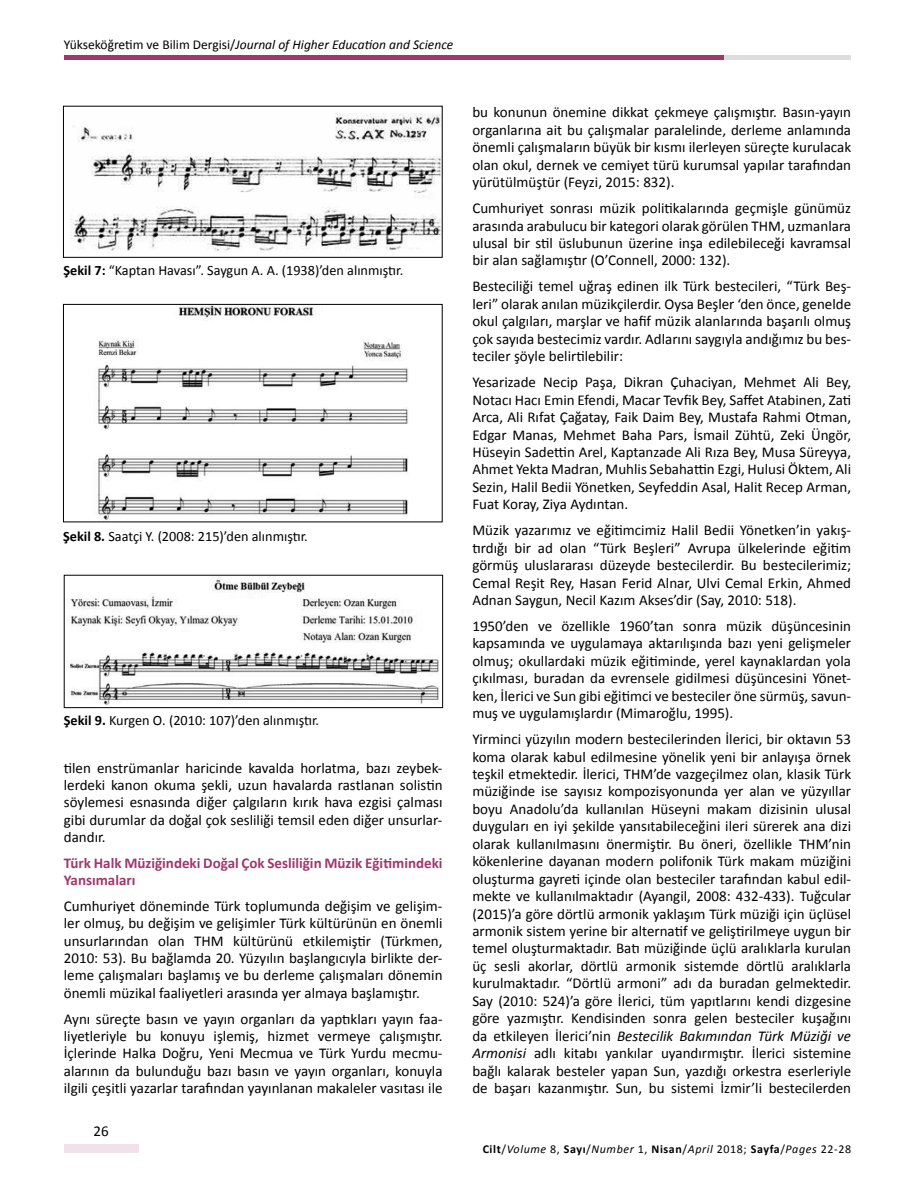
<style>
.page{position:relative;width:915px;height:1191px;background:#fff}
.page>*{position:absolute;margin:0;border:0;box-sizing:border-box;transform-origin:0 0}
.t1{font:15px/17.4px "Calibri";color:#000;text-align:justify}
.t2{font:700 15px/17.4px "Calibri";color:#a0386c}
.t3{font:14.25px "Calibri";color:#000}
.t4{font:italic 13.5px "Calibri";color:#000}
.t5{font:italic 12px "Calibri";letter-spacing:.05em;color:#000}
.s1{font-style:normal}
.s2{font-weight:700}
.s3{font-style:italic}
.s4{font-weight:700;font-style:normal}
</style>
<div class="page">
<div style="left:64px;top:1144px;width:74px;height:8px;background:#f1e2ea"></div>
<div style="left:719px;top:55px;width:131px;height:5px;background:#dcddde"></div>
<div style="left:64px;top:55px;width:659px;height:5px;background:#a0386c"></div>
<img style="left:70px;top:113px;width:370px;height:139px">
<div style="left:63px;top:106px;width:379px;height:152px;border:1px solid #000"></div>
<img style="left:97px;top:306px;width:312px;height:214px">
<div style="left:63px;top:304px;width:379px;height:218px;border:1px solid #000"></div>
<img style="left:70px;top:577px;width:369px;height:129px">
<div style="left:64px;top:575px;width:379px;height:133px;border:1px solid #000"></div>
<p class="t4" style="left:64px;top:36px;width:391px"><span class="s1">Yükseköğretim ve Bilim Dergisi/</span>Journal of Higher Education and Science</p>
<p class="t3" style="left:63px;top:261px;width:341px"><span class="s2">Şekil 7:</span> “Kaptan Havası”. Saygun A. A. (1938)’den alınmıştır.</p>
<p class="t3" style="left:63px;top:527px;width:246px"><span class="s2">Şekil 8.</span> Saatçi Y. (2008: 215)’den alınmıştır.</p>
<p class="t3" style="left:64px;top:711px;width:257px"><span class="s2">Şekil 9.</span> Kurgen O. (2010: 107)’den alınmıştır.</p>
<p class="t1" style="left:64px;top:759px;width:380px">tilen enstrümanlar haricinde kavalda horlatma, bazı zeybek&shy;lerdeki kanon okuma şekli, uzun havalarda rastlanan solistin söylemesi esnasında diğer çalgıların kırık hava ezgisi çalması gibi durumlar da doğal çok sesliliği temsil eden diğer unsurlar&shy;dandır.</p>
<p class="t2" style="left:64px;top:854px;width:380px">Türk Halk Müziğindeki Doğal Çok Sesliliğin Müzik Eğitimindeki<br>Yansımaları</p>
<p class="t1" style="left:64px;top:897px;width:380px">Cumhuriyet döneminde Türk toplumunda değişim ve gelişim&shy;ler olmuş, bu değişim ve gelişimler Türk kültürünün en önemli unsurlarından olan THM kültürünü etkilemiştir (Türkmen, 2010: 53). Bu bağlamda 20. Yüzyılın başlangıcıyla birlikte der&shy;leme çalışmaları başlamış ve bu derleme çalışmaları dönemin önemli müzikal faaliyetleri arasında yer almaya başlamıştır.</p>
<p class="t1" style="left:64px;top:1010px;width:380px">Aynı süreçte basın ve yayın organları da yaptıkları yayın faa&shy;liyetleriyle bu konuyu işlemiş, hizmet vermeye çalışmıştır.<br>İçlerinde Halka Doğru, Yeni Mecmua ve Türk Yurdu mecmu&shy;alarının da bulunduğu bazı basın ve yayın organları, konuyla ilgili çeşitli yazarlar tarafından yayınlanan makaleler vasıtası ile</p>
<p class="t1" style="left:93px;top:1122px;width:17px">26</p>
<p class="t1" style="left:472px;top:104px;width:380px">bu konunun önemine dikkat çekmeye çalışmıştır. Basın-yayın organlarına ait bu çalışmalar paralelinde, derleme anlamında önemli çalışmaların büyük bir kısmı ilerleyen süreçte kurulacak olan okul, dernek ve cemiyet türü kurumsal yapılar tarafından yürütülmüştür (Feyzi, 2015: 832).</p>
<p class="t1" style="left:472px;top:199px;width:380px">Cumhuriyet sonrası müzik politikalarında geçmişle günümüz arasında arabulucu bir kategori olarak görülen THM, uzmanlara ulusal bir stil üslubunun üzerine inşa edilebileceği kavramsal bir alan sağlamıştır (O’Connell, 2000: 132).</p>
<p class="t1" style="left:472px;top:278px;width:380px">Besteciliği temel uğraş edinen ilk Türk bestecileri, “Türk Beş&shy;leri” olarak anılan müzikçilerdir. Oysa Beşler ‘den önce, genelde okul çalgıları, marşlar ve hafif müzik alanlarında başarılı olmuş çok sayıda bestecimiz vardır. Adlarını saygıyla andığımız bu bes&shy;teciler şöyle belirtilebilir:</p>
<p class="t1" style="left:472px;top:373px;width:380px">Yesarizade Necip Paşa, Dikran Çuhaciyan, Mehmet Ali Bey, Notacı Hacı Emin Efendi, Macar Tevfik Bey, Saffet Atabinen, Zati Arca, Ali Rıfat Çağatay, Faik Daim Bey, Mustafa Rahmi Otman, Edgar Manas, Mehmet Baha Pars, İsmail Zühtü, Zeki Üngör, Hüseyin Sadettin Arel, Kaptanzade Ali Rıza Bey, Musa Süreyya, Ahmet Yekta Madran, Muhlis Sebahattin Ezgi, Hulusi Öktem, Ali Sezin, Halil Bedii Yönetken, Seyfeddin Asal, Halit Recep Arman, Fuat Koray, Ziya Aydıntan.</p>
<p class="t1" style="left:472px;top:521px;width:380px">Müzik yazarımız ve eğitimcimiz Halil Bedii Yönetken’in yakış&shy;tırdığı bir ad olan “Türk Beşleri” Avrupa ülkelerinde eğitim görmüş uluslararası düzeyde bestecilerdir. Bu bestecilerimiz; Cemal Reşit Rey, Hasan Ferid Alnar, Ulvi Cemal Erkin, Ahmed Adnan Saygun, Necil Kazım Akses’dir (Say, 2010: 518).</p>
<p class="t1" style="left:472px;top:617px;width:380px">1950’den ve özellikle 1960’tan sonra müzik düşüncesinin kapsamında ve uygulamaya aktarılışında bazı yeni gelişmeler olmuş; okullardaki müzik eğitiminde, yerel kaynaklardan yola çıkılması, buradan da evrensele gidilmesi düşüncesini Yönet&shy;ken, İlerici ve Sun gibi eğitimci ve besteciler öne sürmüş, savun&shy;muş ve uygulamışlardır (Mimaroğlu, 1995).</p>
<p class="t1" style="left:472px;top:730px;width:380px">Yirminci yüzyılın modern bestecilerinden İlerici, bir oktavın 53 koma olarak kabul edilmesine yönelik yeni bir anlayışa örnek teşkil etmektedir. İlerici, THM’de vazgeçilmez olan, klasik Türk müziğinde ise sayısız kompozisyonunda yer alan ve yüzyıllar boyu Anadolu’da kullanılan Hüseyni makam dizisinin ulusal duyguları en iyi şekilde yansıtabileceğini ileri sürerek ana dizi olarak kullanılmasını önermiştir. Bu öneri, özellikle THM’nin kökenlerine dayanan modern polifonik Türk makam müziğini oluşturma gayreti içinde olan besteciler tarafından kabul edil&shy;mekte ve kullanılmaktadır (Ayangil, 2008: 432-433). Tuğcular (2015)’a göre dörtlü armonik yaklaşım Türk müziği için üçlüsel armonik sistem yerine bir alternatif ve geliştirilmeye uygun bir temel oluşturmaktadır. Batı müziğinde üçlü aralıklarla kurulan üç sesli akorlar, dörtlü armonik sistemde dörtlü aralıklarla kurulmaktadır. “Dörtlü armoni” adı da buradan gelmektedir.<br>Say (2010: 524)’a göre İlerici, tüm yapıtlarını kendi dizgesine göre yazmıştır. Kendisinden sonra gelen besteciler kuşağını da etkileyen İlerici’nin <span class="s3">Bestecilik Bakımından Türk Müziği ve Armonisi</span> adlı kitabı yankılar uyandırmıştır. İlerici sistemine bağlı kalarak besteler yapan Sun, yazdığı orkestra eserleriyle de başarı kazanmıştır. Sun, bu sistemi İzmir’li bestecilerden</p>
<p class="t5" style="left:482px;top:1140px;width:370px"><span class="s4">Cilt</span><span class="s1">/</span>Volume <span class="s1">8,</span> <span class="s4">Sayı</span><span class="s1">/</span>Number <span class="s1">1,</span> <span class="s4">Nisan</span><span class="s1">/</span>April <span class="s1">2018;</span> <span class="s4">Sayfa</span><span class="s1">/</span>Pages <span class="s1">22-28</span></p>
</div>
